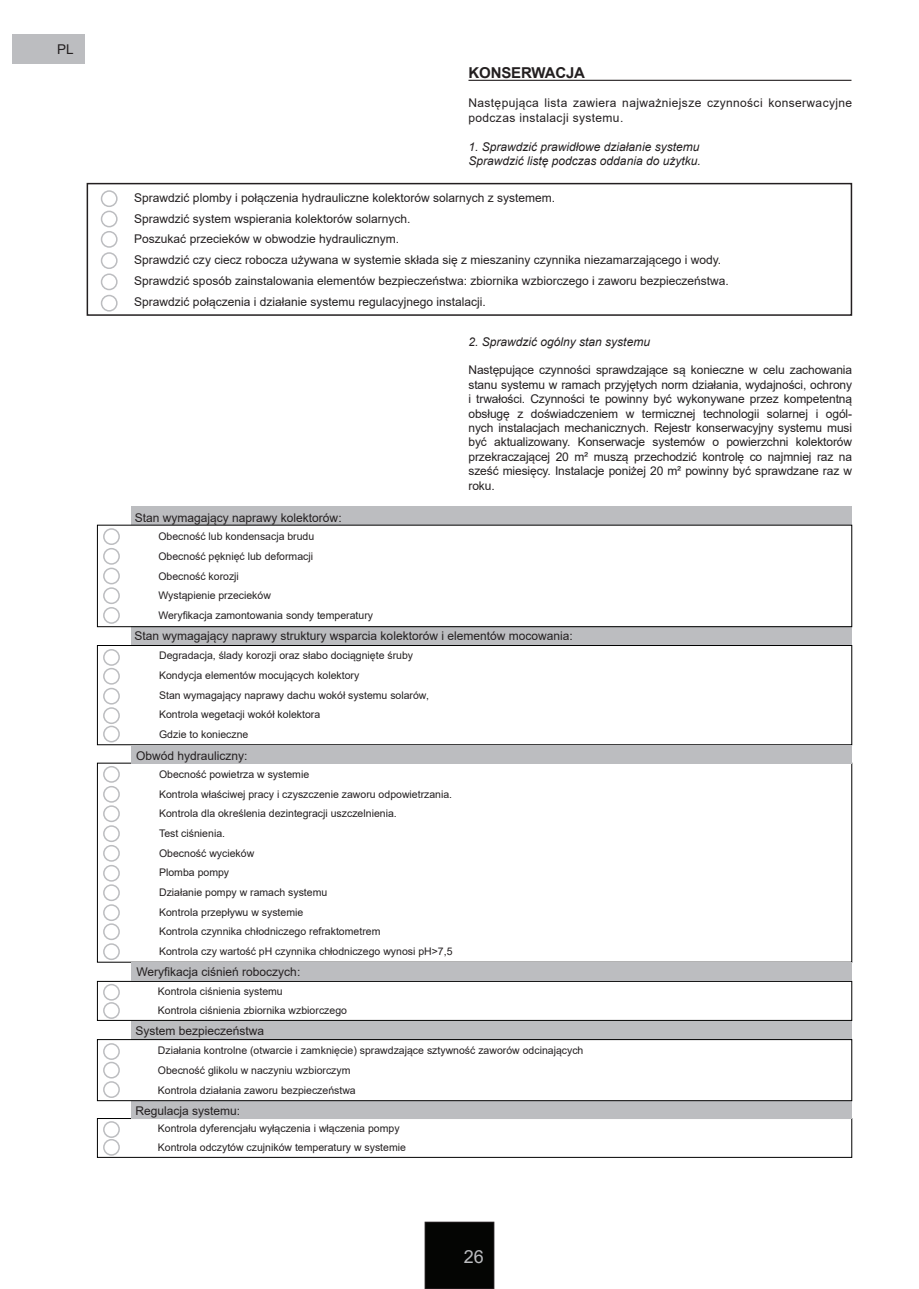
<style>
.page{position:relative;width:919px;height:1289px;background:#fff}
.page>*{position:absolute;margin:0;border:0;box-sizing:border-box;transform-origin:0 0}
.t1{font:18px "Arial";color:#bcbdc0}
.t2{font:700 15px "Arial";letter-spacing:-.01em;color:#231f20}
.t3{font:13.5px "Arial";color:#231f20}
.t4{font:12px/14.4px "Arial";color:#231f20;text-align:justify}
.t5{font:italic 12px "Arial";color:#231f20}
.t6{font:12px/14.4px "Arial";letter-spacing:.03em;color:#231f20}
.t7{font:10.5px "Arial";color:#231f20}
</style>
<div class="page">
<div style="left:425px;top:1222px;width:69px;height:66px;background:#040503"></div>
<div style="left:425px;top:1221px;width:69px;height:67px;border:1px solid #231f20"></div>
<div style="left:13px;top:34px;width:72px;height:30px;background:#bcbdc0"></div>
<hr style="left:468px;top:80px;width:383px;height:1px;background:#231f20">
<div style="left:101px;top:211px;width:17px;height:16px;border:2px solid #bcbdc0;border-radius:50%"></div>
<div style="left:101px;top:190px;width:17px;height:17px;border:2px solid #bcbdc0;border-radius:50%"></div>
<div style="left:101px;top:252px;width:17px;height:17px;border:2px solid #bcbdc0;border-radius:50%"></div>
<div style="left:101px;top:231px;width:17px;height:17px;border:2px solid #bcbdc0;border-radius:50%"></div>
<div style="left:101px;top:295px;width:17px;height:16px;border:2px solid #bcbdc0;border-radius:50%"></div>
<div style="left:101px;top:273px;width:17px;height:17px;border:2px solid #bcbdc0;border-radius:50%"></div>
<div style="left:87px;top:183px;width:765px;height:133px;border:2px solid #231f20"></div>
<div style="left:97px;top:981px;width:755px;height:39px;border:1px solid #000"></div>
<div style="left:97px;top:645px;width:755px;height:100px;border:1px solid #000"></div>
<div style="left:131px;top:506px;width:720px;height:19px;background:#bcbdc0"></div>
<div style="left:131px;top:626px;width:720px;height:19px;background:#bcbdc0"></div>
<div style="left:131px;top:745px;width:720px;height:18px;background:#bcbdc0"></div>
<div style="left:131px;top:962px;width:720px;height:19px;background:#bcbdc0"></div>
<div style="left:131px;top:1020px;width:720px;height:19px;background:#bcbdc0"></div>
<div style="left:131px;top:1100px;width:720px;height:18px;background:#bcbdc0"></div>
<div style="left:97px;top:525px;width:755px;height:102px;border:1px solid #000"></div>
<div style="left:97px;top:1039px;width:755px;height:61px;border:1px solid #000"></div>
<div style="left:103px;top:548px;width:17px;height:16px;border:2px solid #bcbdc0;border-radius:50%"></div>
<div style="left:103px;top:567px;width:17px;height:17px;border:2px solid #bcbdc0;border-radius:50%"></div>
<div style="left:103px;top:668px;width:17px;height:16px;border:2px solid #bcbdc0;border-radius:50%"></div>
<div style="left:103px;top:687px;width:17px;height:17px;border:2px solid #bcbdc0;border-radius:50%"></div>
<div style="left:103px;top:786px;width:17px;height:16px;border:2px solid #bcbdc0;border-radius:50%"></div>
<div style="left:103px;top:766px;width:17px;height:16px;border:2px solid #bcbdc0;border-radius:50%"></div>
<div style="left:103px;top:864px;width:17px;height:17px;border:2px solid #bcbdc0;border-radius:50%"></div>
<div style="left:103px;top:845px;width:17px;height:16px;border:2px solid #bcbdc0;border-radius:50%"></div>
<div style="left:103px;top:587px;width:17px;height:17px;border:2px solid #bcbdc0;border-radius:50%"></div>
<div style="left:103px;top:607px;width:17px;height:17px;border:2px solid #bcbdc0;border-radius:50%"></div>
<div style="left:103px;top:528px;width:17px;height:17px;border:2px solid #bcbdc0;border-radius:50%"></div>
<div style="left:103px;top:707px;width:17px;height:17px;border:2px solid #bcbdc0;border-radius:50%"></div>
<div style="left:103px;top:725px;width:17px;height:17px;border:2px solid #bcbdc0;border-radius:50%"></div>
<div style="left:103px;top:649px;width:17px;height:16px;border:2px solid #bcbdc0;border-radius:50%"></div>
<div style="left:103px;top:825px;width:17px;height:17px;border:2px solid #bcbdc0;border-radius:50%"></div>
<div style="left:103px;top:805px;width:17px;height:17px;border:2px solid #bcbdc0;border-radius:50%"></div>
<div style="left:103px;top:904px;width:17px;height:17px;border:2px solid #bcbdc0;border-radius:50%"></div>
<div style="left:103px;top:884px;width:17px;height:17px;border:2px solid #bcbdc0;border-radius:50%"></div>
<div style="left:103px;top:943px;width:17px;height:17px;border:2px solid #bcbdc0;border-radius:50%"></div>
<div style="left:103px;top:923px;width:17px;height:17px;border:2px solid #bcbdc0;border-radius:50%"></div>
<div style="left:103px;top:1002px;width:17px;height:16px;border:2px solid #bcbdc0;border-radius:50%"></div>
<div style="left:103px;top:983px;width:17px;height:17px;border:2px solid #bcbdc0;border-radius:50%"></div>
<div style="left:103px;top:1061px;width:17px;height:17px;border:2px solid #bcbdc0;border-radius:50%"></div>
<div style="left:103px;top:1081px;width:17px;height:16px;border:2px solid #bcbdc0;border-radius:50%"></div>
<div style="left:103px;top:1043px;width:17px;height:16px;border:2px solid #bcbdc0;border-radius:50%"></div>
<div style="left:103px;top:1138px;width:17px;height:17px;border:2px solid #bcbdc0;border-radius:50%"></div>
<div style="left:103px;top:1121px;width:17px;height:16px;border:2px solid #bcbdc0;border-radius:50%"></div>
<p class="t3" style="left:57px;top:40px;width:18px">PL</p>
<p class="t2" style="left:468px;top:62px;width:118px">KONSERWACJA</p>
<p class="t6" style="left:468px;top:96px;width:385px">Następująca lista zawiera najważniejsze czynności konserwacyjne podczas instalacji systemu.</p>
<p class="t5" style="left:468px;top:139px;width:232px">1. Sprawdzić prawidłowe działanie systemu</p>
<p class="t5" style="left:468px;top:153px;width:234px">Sprawdzić listę podczas oddania do użytku.</p>
<p class="t4" style="left:134px;top:190px;width:422px">Sprawdzić plomby i połączenia hydrauliczne kolektorów solarnych z systemem.</p>
<p class="t4" style="left:134px;top:211px;width:278px">Sprawdzić system wspierania kolektorów solarnych.</p>
<p class="t4" style="left:134px;top:232px;width:266px">Poszukać przecieków w obwodzie hydraulicznym.</p>
<p class="t4" style="left:134px;top:252px;width:588px">Sprawdzić czy ciecz robocza używana w systemie składa się z mieszaniny czynnika niezamarzającego i wody.</p>
<p class="t4" style="left:134px;top:273px;width:596px">Sprawdzić sposób zainstalowania elementów bezpieczeństwa: zbiornika wzbiorczego i zaworu bezpieczeństwa.</p>
<p class="t4" style="left:134px;top:294px;width:353px">Sprawdzić połączenia i działanie systemu regulacyjnego instalacji.</p>
<p class="t4" style="left:135px;top:510px;width:208px">Stan wymagający naprawy kolektorów:</p>
<p class="t7" style="left:158px;top:529px;width:157px">Obecność lub kondensacja brudu</p>
<p class="t7" style="left:158px;top:549px;width:156px">Obecność pęknięć lub deformacji</p>
<p class="t7" style="left:158px;top:569px;width:82px">Obecność korozji</p>
<p class="t7" style="left:158px;top:588px;width:114px">Wystąpienie przecieków</p>
<p class="t7" style="left:158px;top:608px;width:216px">Weryfikacja zamontowania sondy temperatury</p>
<p class="t5" style="left:468px;top:333px;width:183px">2. Sprawdzić ogólny stan systemu</p>
<p class="t4" style="left:468px;top:363px;width:385px">Następujące czynności sprawdzające są konieczne w celu zachowania stanu systemu w ramach przyjętych norm działania, wydajności, ochrony i trwałości. Czynności te powinny być wykonywane przez kompetentną obsługę z doświadczeniem w termicznej technologii solarnej i ogól&shy;nych instalacjach mechanicznych. Rejestr konserwacyjny systemu musi być aktualizowany. Konserwacje systemów o powierzchni kolektorów przekraczającej 20 m² muszą przechodzić kontrolę co najmniej raz na sześć miesięcy. Instalacje poniżej 20 m² powinny być sprawdzane raz w roku.</p>
<p class="t4" style="left:134px;top:628px;width:440px">Stan wymagający naprawy struktury wsparcia kolektorów i elementów mocowania:</p>
<p class="t7" style="left:159px;top:648px;width:255px">Degradacja, ślady korozji oraz słabo dociągnięte śruby</p>
<p class="t7" style="left:159px;top:668px;width:202px">Kondycja elementów mocujących kolektory</p>
<p class="t7" style="left:159px;top:687px;width:271px">Stan wymagający naprawy dachu wokół systemu solarów,</p>
<p class="t7" style="left:159px;top:707px;width:163px">Kontrola wegetacji wokół kolektora</p>
<p class="t7" style="left:159px;top:727px;width:91px">Gdzie to konieczne</p>
<p class="t4" style="left:136px;top:748px;width:113px">Obwód hydrauliczny:</p>
<p class="t7" style="left:159px;top:767px;width:151px">Obecność powietrza w systemie</p>
<p class="t7" style="left:159px;top:786px;width:294px">Kontrola właściwej pracy i czyszczenie zaworu odpowietrzania.</p>
<p class="t7" style="left:159px;top:806px;width:239px">Kontrola dla określenia dezintegracji uszczelnienia.</p>
<p class="t7" style="left:159px;top:826px;width:67px">Test ciśnienia.</p>
<p class="t7" style="left:159px;top:845px;width:97px">Obecność wycieków</p>
<p class="t7" style="left:159px;top:865px;width:72px">Plomba pompy</p>
<p class="t7" style="left:159px;top:885px;width:170px">Działanie pompy w ramach systemu</p>
<p class="t7" style="left:159px;top:904px;width:146px">Kontrola przepływu w systemie</p>
<p class="t7" style="left:159px;top:924px;width:223px">Kontrola czynnika chłodniczego refraktometrem</p>
<p class="t7" style="left:159px;top:944px;width:295px">Kontrola czy wartość pH czynnika chłodniczego wynosi pH&gt;7,5</p>
<p class="t4" style="left:136px;top:964px;width:165px">Weryfikacja ciśnień roboczych:</p>
<p class="t7" style="left:158px;top:983px;width:126px">Kontrola ciśnienia systemu</p>
<p class="t7" style="left:158px;top:1003px;width:191px">Kontrola ciśnienia zbiornika wzbiorczego</p>
<p class="t4" style="left:135px;top:1023px;width:130px">System bezpieczeństwa</p>
<p class="t7" style="left:158px;top:1043px;width:427px">Działania kontrolne (otwarcie i zamknięcie) sprawdzające sztywność zaworów odcinających</p>
<p class="t7" style="left:158px;top:1062px;width:194px">Obecność glikolu w naczyniu wzbiorczym</p>
<p class="t7" style="left:158px;top:1082px;width:199px">Kontrola działania zaworu bezpieczeństwa</p>
<p class="t4" style="left:135px;top:1103px;width:106px">Regulacja systemu:</p>
<p class="t7" style="left:158px;top:1120px;width:243px">Kontrola dyferencjału wyłączenia i włączenia pompy</p>
<p class="t7" style="left:158px;top:1140px;width:249px">Kontrola odczytów czujników temperatury w systemie</p>
<h1 class="t1" style="left:463px;top:1244px;width:22px">26</h1>
</div>
